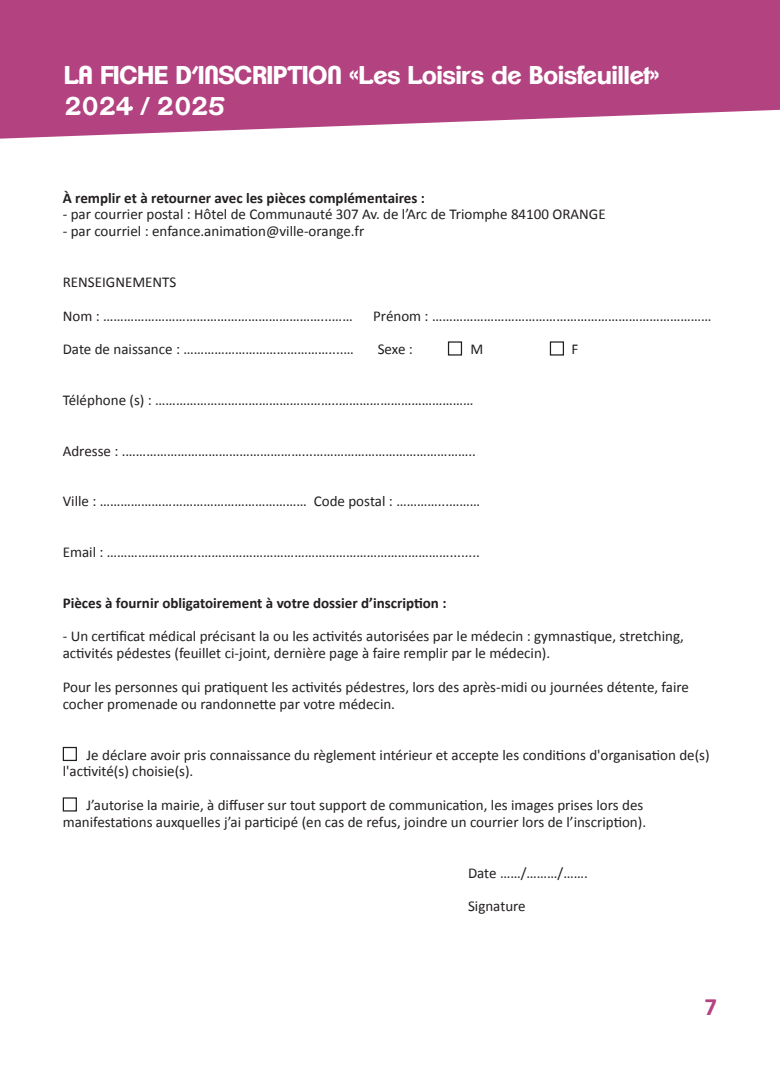
<style>
.page{position:relative;width:780px;height:1088px;background:#fff}
.page>*{position:absolute;margin:0;border:0;box-sizing:border-box;transform-origin:0 0}
.t1{font:700 25px "Clemente P Dam";letter-spacing:-.025em;color:#fff}
.t2{font:700 25px "Calibri";color:#b64381}
.t3{font:15px/16.9px "Calibri";color:#231f20}
.t4{font:700 15px "Calibri";color:#231f20}
</style>
<div class="page">
<svg style="left:0;top:0;width:780px;height:139px;background:#bb558d"></svg>
<div style="left:448px;top:341px;width:14px;height:15px;border:1px solid #231f20"></div>
<div style="left:550px;top:341px;width:14px;height:15px;border:1px solid #231f20"></div>
<div style="left:63px;top:747px;width:14px;height:14px;border:1px solid #231f20"></div>
<div style="left:63px;top:797px;width:14px;height:14px;border:1px solid #231f20"></div>
<p class="t1" style="left:64px;top:60px;width:597px">LA FICHE D’INSCRIPTION «Les Loisirs de Boisfeuillet»</p>
<p class="t1" style="left:64px;top:91px;width:163px">2024 / 2025</p>
<p class="t4" style="left:63px;top:187px;width:364px">À remplir et à retourner avec les pièces complémentaires :</p>
<p class="t3" style="left:63px;top:206px;width:544px">- par courrier postal : Hôtel de Communauté 307 Av. de l’Arc de Triomphe 84100 ORANGE</p>
<p class="t3" style="left:63px;top:222px;width:303px">- par courriel : enfance.animation@ville-orange.fr</p>
<p class="t3" style="left:63px;top:273px;width:115px">RENSEIGNEMENTS</p>
<p class="t3" style="left:63px;top:307px;width:291px">Nom : ………………………………………………………...……</p>
<p class="t3" style="left:373px;top:307px;width:340px">Prénom : ………………………………………………………………………</p>
<p class="t3" style="left:63px;top:341px;width:293px">Date de naissance : ……………………………………....…</p>
<p class="t3" style="left:377px;top:341px;width:37px">Sexe :</p>
<p class="t3" style="left:470px;top:341px;width:14px">M</p>
<p class="t3" style="left:571px;top:341px;width:8px">F</p>
<p class="t3" style="left:63px;top:391px;width:412px">Téléphone (s) : ……………………………………………..…………………………………</p>
<p class="t3" style="left:63px;top:442px;width:414px">Adresse : .……………………………………………...………………………………………..</p>
<p class="t3" style="left:63px;top:492px;width:419px">Ville : …………………………………………………… Code postal : …………...………</p>
<p class="t3" style="left:63px;top:543px;width:418px">Email : ……………………...………………………………………………………………........</p>
<p class="t4" style="left:63px;top:592px;width:385px">Pièces à fournir obligatoirement à votre dossier d’inscription :</p>
<p class="t3" style="left:63px;top:627px;width:622px">- Un certificat médical précisant la ou les activités autorisées par le médecin : gymnastique, stretching, activités pédestes (feuillet ci-joint, dernière page à faire remplir par le médecin).</p>
<p class="t3" style="left:63px;top:678px;width:627px">Pour les personnes qui pratiquent les activités pédestres, lors des après-midi ou journées détente, faire cocher promenade ou randonnette par votre médecin.</p>
<p class="t3" style="left:63px;top:746px;width:648px;text-indent:24px">Je déclare avoir pris connaissance du règlement intérieur et accepte les conditions d'organisation de(s) l'activité(s) choisie(s).</p>
<p class="t3" style="left:63px;top:796px;width:585px;text-align:right">J’autorise la mairie, à diffuser sur tout support de communication, les images prises lors des manifestations auxquelles j’ai participé (en cas de refus, joindre un courrier lors de l’inscription).</p>
<p class="t3" style="left:468px;top:864px;width:121px">Date ……/………/…….</p>
<p class="t3" style="left:468px;top:897px;width:59px">Signature</p>
<p class="t2" style="left:704px;top:989px;width:14px">7</p>
</div>
